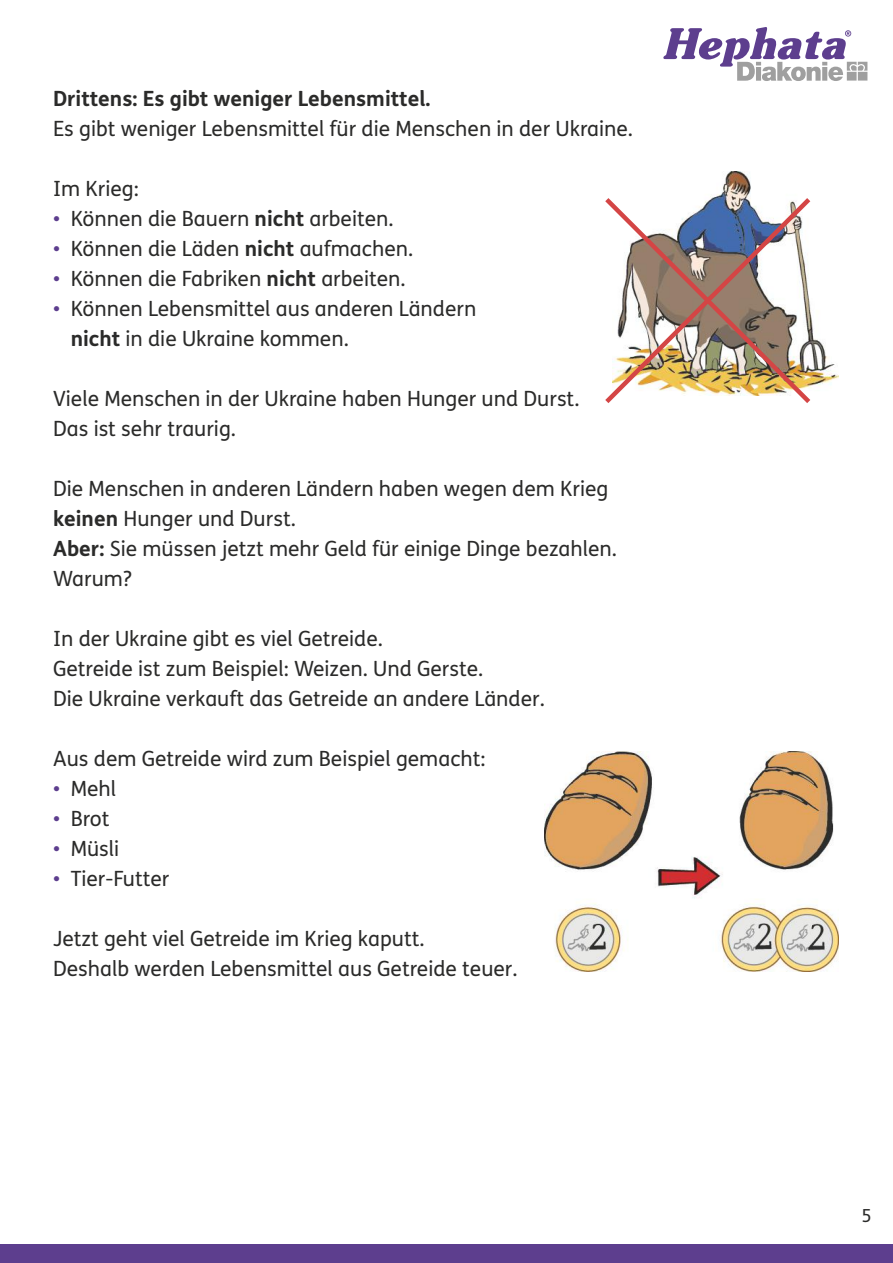
<style>
.page{position:relative;width:893px;height:1263px;background:#fff}
.page>*{position:absolute;margin:0;border:0;box-sizing:border-box;transform-origin:0 0}
.t1{font:21px/30px "FS Me Pro";color:#2b2b2a}
.t2{font:700 21px "FS Me Pro";color:#2b2b2a}
.t3{font:18px "FS Me Pro";color:#2b2b2a}
.s1{color:#5d3e8e}
.s2{font-weight:700}
</style>
<div class="page">
<div style="left:0;top:1244px;width:893px;height:19px;background:#5d3e8e"></div>
<svg style="left:663px;top:27px;width:204px;height:54px"></svg>
<img style="left:544px;top:752px;width:295px;height:220px">
<img style="left:722px;top:171px;width:116px;height:215px">
<img style="left:605px;top:193px;width:210px;height:210px">
<p class="t2" style="left:53px;top:82px;width:379px">Drittens: Es gibt weniger Lebensmittel.</p>
<p class="t1" style="left:53px;top:113px;width:581px">Es gibt weniger Lebensmittel für die Menschen in der Ukraine.</p>
<p class="t1" style="left:53px;top:173px;width:87px">Im Krieg:</p>
<p class="t1" style="left:53px;top:203px;width:342px"><span class="s1">•</span> Können die Bauern <span class="s2">nicht</span> arbeiten.</p>
<p class="t1" style="left:53px;top:233px;width:361px"><span class="s1">•</span> Können die Läden <span class="s2">nicht</span> aufmachen.</p>
<p class="t1" style="left:53px;top:263px;width:354px"><span class="s1">•</span> Können die Fabriken <span class="s2">nicht</span> arbeiten.</p>
<p class="t1" style="left:71px;top:293px;width:407px;text-indent:-18px"><span class="s1">•</span> Können Lebensmittel aus anderen Ländern <span class="s2">nicht</span> in die Ukraine kommen.</p>
<p class="t1" style="left:53px;top:383px;width:528px">Viele Menschen in der Ukraine haben Hunger und Durst.<br>Das ist sehr traurig.</p>
<p class="t1" style="left:53px;top:473px;width:565px">Die Menschen in anderen Ländern haben wegen dem Krieg <span class="s2">keinen</span> Hunger und Durst.<br><span class="s2">Aber:</span> Sie müssen jetzt mehr Geld für einige Dinge bezahlen.<br>Warum?</p>
<p class="t1" style="left:53px;top:623px;width:493px">In der Ukraine gibt es viel Getreide.<br>Getreide ist zum Beispiel: Weizen. Und Gerste.<br>Die Ukraine verkauft das Getreide an andere Länder.</p>
<p class="t1" style="left:53px;top:743px;width:434px">Aus dem Getreide wird zum Beispiel gemacht:</p>
<p class="t1" style="left:53px;top:773px;width:64px"><span class="s1">•</span> Mehl</p>
<p class="t1" style="left:53px;top:803px;width:58px"><span class="s1">•</span> Brot</p>
<p class="t1" style="left:53px;top:833px;width:68px"><span class="s1">•</span> Müsli</p>
<p class="t1" style="left:53px;top:863px;width:118px"><span class="s1">•</span> Tier-Futter</p>
<p class="t1" style="left:53px;top:923px;width:466px">Jetzt geht viel Getreide im Krieg kaputt.<br>Deshalb werden Lebensmittel aus Getreide teuer.</p>
<p class="t3" style="left:861px;top:1204px;width:12px">5</p>
</div>
